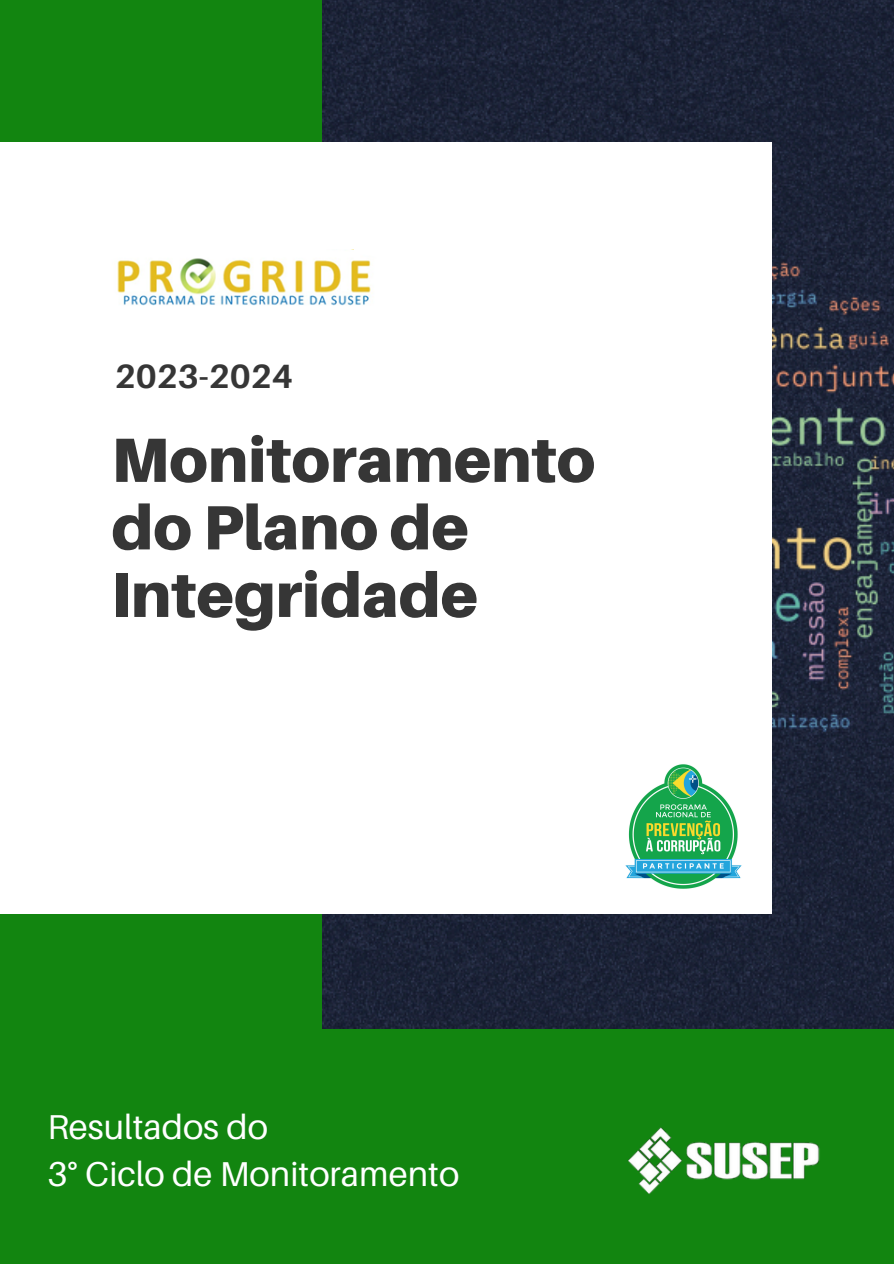
<style>
.page{position:relative;width:894px;height:1264px;background:#fff}
.page>*{position:absolute;margin:0;border:0;box-sizing:border-box;transform-origin:0 0}
.t1{font:900 62.55px/67.5px "Aileron";color:#363636}
.t2{font:34.5px "Aileron";color:#fff}
.t3{font:700 33.6px "Aileron";color:#363636}
</style>
<div class="page">
<div style="left:0;top:0;width:893px;height:1263px;background:#128510"></div>
<img style="left:322px;top:0;width:571px;height:1028px">
<div style="left:0;top:142px;width:771px;height:771px;background:#fff"></div>
<img style="left:625px;top:764px;width:117px;height:125px">
<img style="left:117px;top:249px;width:254px;height:57px">
<img style="left:628px;top:1127px;width:192px;height:67px">
<p class="t3" style="left:115px;top:355px;width:180px">2023-2024</p>
<h2 class="t1" style="left:111px;top:425px;width:485px">Monitoramento do Plano de<br>Integridade</h2>
<p class="t2" style="left:48px;top:1105px;width:222px">Resultados do</p>
<p class="t2" style="left:48px;top:1152px;width:413px">3° Ciclo de Monitoramento</p>
</div>
